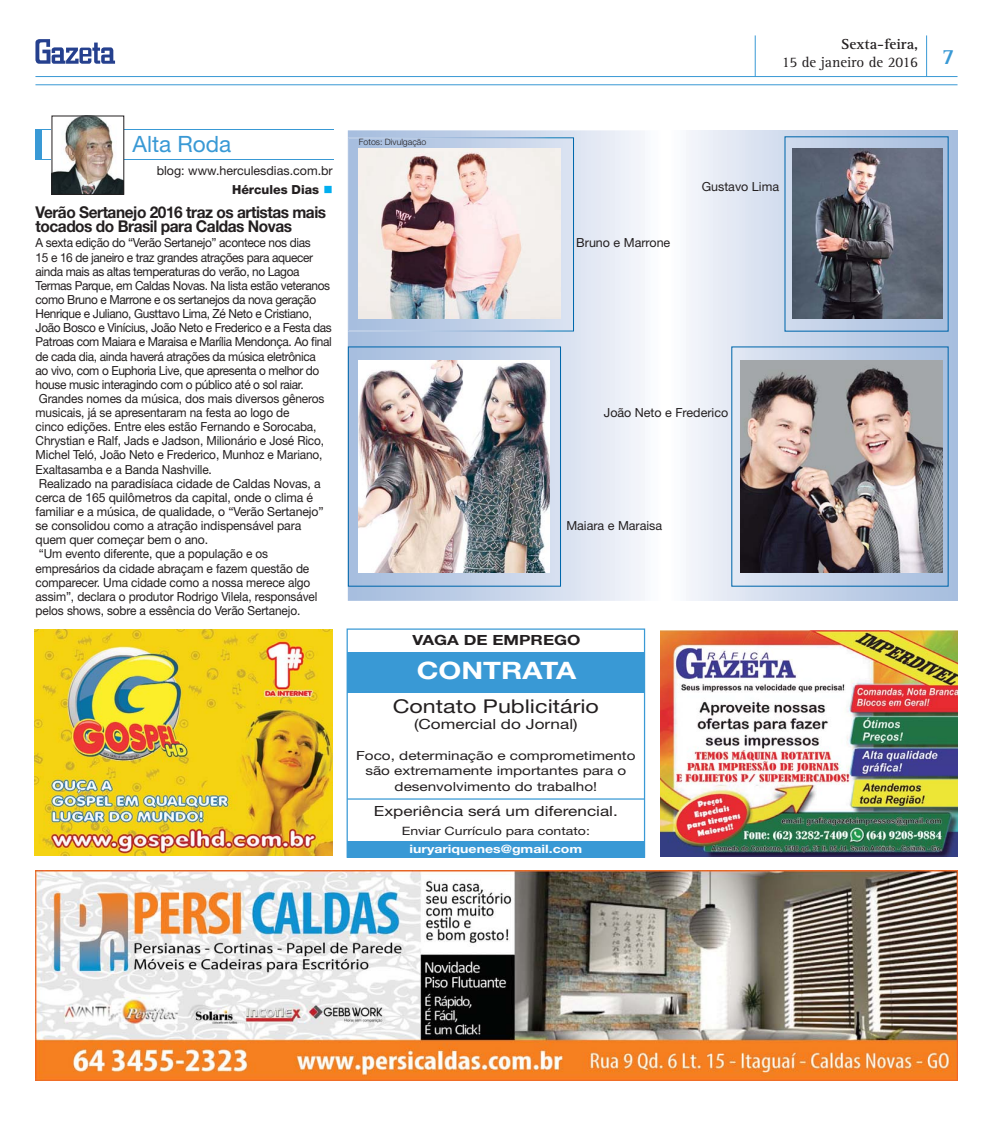
<style>
.page{position:relative;width:993px;height:1124px;background:#fff}
.page>*{position:absolute;margin:0;border:0;box-sizing:border-box;transform-origin:0 0}
.t1{font:700 24px "Helvetica Neue";color:#fff;scale:1.22 1}
.t2{font:22.5px "Helvetica Neue";color:#3999d5}
.t3{font:19px "Helvetica Neue";color:#231f20;scale:1.22 1}
.t4{font:700 16.25px/14.1px "Helvetica Neue";letter-spacing:-.03em;color:#231f20;scale:.95 1}
.t5{font:15px/18px "Rotis Serif";color:#231f20}
.t6{font:14px "Helvetica Neue";color:#231f20;scale:1.22 1}
.t7{font:700 14px "Helvetica Neue";color:#231f20;scale:1.22 1}
.t8{font:12.5px/14.1px "Helvetica Neue";letter-spacing:-.01em;color:#231f20;scale:.95 1}
.t9{font:12.5px/15.5px "Helvetica Neue";letter-spacing:-.01em;color:#231f20;text-align:center;scale:1.22 1}
.t10{font:12.5px "Helvetica Neue";letter-spacing:-.01em;color:#231f20}
.t11{font:800 12.5px "Helvetica Neue";color:#231f20}
.t12{font:11.5px "Helvetica Neue";color:#231f20;scale:1.22 1}
.t13{font:700 11.5px "Helvetica Neue";color:#fff;scale:1.22 1}
.t14{font:300 8.75px "Helvetica Neue";color:#231f20}
.s1{font-weight:700}
</style>
<div class="page">
<hr style="left:35px;top:84px;width:922px;height:1px;background:#3999d5">
<hr style="left:35px;top:76px;width:922px;height:1px;background:#3999d5">
<hr style="left:925px;top:35px;width:1px;height:41px;background:#3999d5">
<hr style="left:754px;top:35px;width:1px;height:42px;background:#3999d5">
<svg style="left:35px;top:39px;width:80px;height:25px"></svg>
<img style="left:660px;top:630px;width:297px;height:226px">
<img style="left:35px;top:870px;width:922px;height:210px">
<img style="left:35px;top:629px;width:297px;height:226px">
<div style="left:347px;top:841px;width:297px;height:16px;background:#3999d5"></div>
<div style="left:346px;top:628px;width:299px;height:229px;border:1px solid #3999d5"></div>
<div style="left:347px;top:652px;width:297px;height:41px;background:#3999d5"></div>
<hr style="left:347px;top:798px;width:297px;height:1px;background:#3999d5">
<svg style="left:348px;top:130px;width:297px;height:470px;background:#c9d6ea"></svg>
<svg style="left:686px;top:130px;width:271px;height:470px;background:#b4c8e3"></svg>
<hr style="left:36px;top:130px;width:297px;height:1px;background:#3999d5">
<hr style="left:36px;top:159px;width:297px;height:1px;background:#3999d5">
<img style="left:54px;top:118px;width:68px;height:75px">
<div style="left:52px;top:116px;width:72px;height:79px;border:1px solid #231f20"></div>
<svg style="left:347px;top:136px;width:601px;height:451px"></svg>
<div style="left:36px;top:129px;width:6px;height:30px;background:#3999d5"></div>
<img style="left:359px;top:148px;width:201px;height:170px">
<img style="left:740px;top:360px;width:202px;height:212px">
<img style="left:792px;top:148px;width:150px;height:170px">
<img style="left:359px;top:360px;width:190px;height:212px">
<p class="t5" style="left:781px;top:37px;width:174px;text-indent:60px"><span class="s1">Sexta-feira,<br></span>15 de janeiro de 2016 <sup>7</sup></p>
<h2 class="t2" style="left:132px;top:136px;width:100px">Alta Roda</h2>
<p class="t10" style="left:157px;top:166px;width:177px">blog: www.herculesdias.com.br</p>
<p class="t11" style="left:232px;top:184px;width:89px">Hércules Dias</p>
<h3 class="t4" style="left:36px;top:206px;width:307px">Verão Sertanejo 2016 traz os artistas mais tocados do Brasil para Caldas Novas</h3>
<p class="t8" style="left:36px;top:237px;width:313px">A sexta edição do “Verão Sertanejo” acontece nos dias<br>15 e 16 de janeiro e traz grandes atrações para aquecer ainda mais as altas temperaturas do verão, no Lagoa Termas Parque, em Caldas Novas. Na lista estão veteranos como Bruno e Marrone e os sertanejos da nova geração Henrique e Juliano, Gusttavo Lima, Zé Neto e Cristiano, João Bosco e Vinícius, João Neto e Frederico e a Festa das Patroas com Maiara e Maraisa e Marília Mendonça. Ao final de cada dia, ainda haverá atrações da música eletrônica ao vivo, com o Euphoria Live, que apresenta o melhor do house music interagindo com o público até o sol raiar.<br>Grandes nomes da música, dos mais diversos gêneros musicais, já se apresentaram na festa ao logo de<br>cinco edições. Entre eles estão Fernando e Sorocaba, Chrystian e Ralf, Jads e Jadson, Milionário e José Rico, Michel Teló, João Neto e Frederico, Munhoz e Mariano, Exaltasamba e a Banda Nashville.<br>Realizado na paradisíaca cidade de Caldas Novas, a cerca de 165 quilômetros da capital, onde o clima é familiar e a música, de qualidade, o “Verão Sertanejo” se consolidou como a atração indispensável para quem quer começar bem o ano.<br>“Um evento diferente, que a população e os empresários da cidade abraçam e fazem questão de comparecer. Uma cidade como a nossa merece algo assim”, declara o produtor Rodrigo Vilela, responsável pelos shows, sobre a essência do Verão Sertanejo.</p>
<p class="t10" style="left:576px;top:238px;width:96px">Bruno e Marrone</p>
<p class="t14" style="left:359px;top:139px;width:69px">Fotos: Divulgação</p>
<p class="t10" style="left:701px;top:182px;width:79px">Gustavo Lima</p>
<p class="t10" style="left:603px;top:408px;width:126px">João Neto e Frederico</p>
<p class="t10" style="left:566px;top:521px;width:97px">Maiara e Maraisa</p>
<p class="t7" style="left:412px;top:634px;width:139px">VAGA DE EMPREGO</p>
<h1 class="t1" style="left:416px;top:662px;width:132px">CONTRATA</h1>
<h3 class="t3" style="left:392px;top:699px;width:170px">Contato Publicitário</h3>
<p class="t6" style="left:414px;top:718px;width:135px">(Comercial do Jornal)</p>
<p class="t9" style="left:356px;top:748px;width:230px">Foco, determinação e comprometimento são extremamente importantes para o desenvolvimento do trabalho!</p>
<p class="t6" style="left:374px;top:806px;width:201px">Experiência será um diferencial.</p>
<p class="t12" style="left:401px;top:826px;width:156px">Enviar Currículo para contato:</p>
<p class="t13" style="left:409px;top:844px;width:143px">iuryariquenes@gmail.com</p>
</div>
